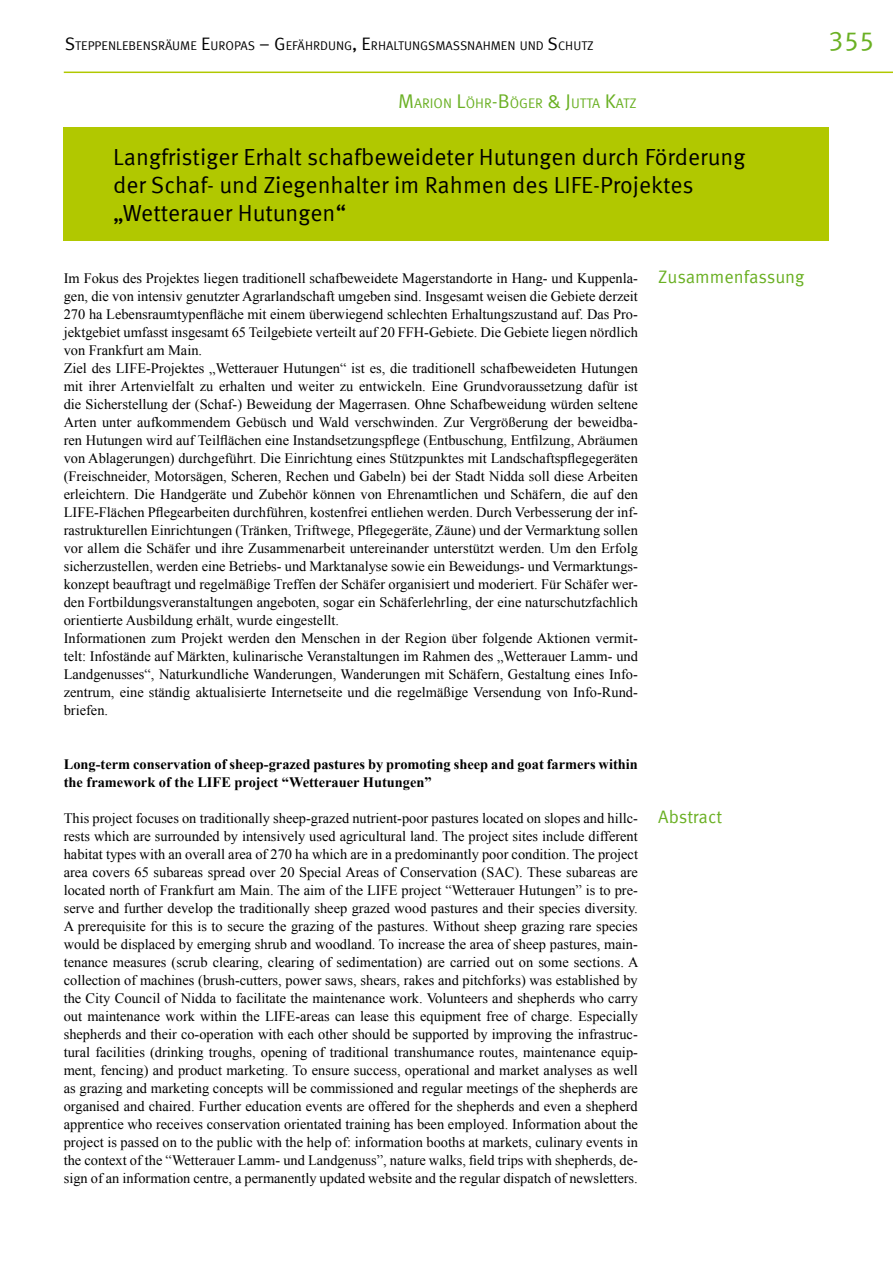
<style>
.page{position:relative;width:893px;height:1263px;background:#fff}
.page>*{position:absolute;margin:0;border:0;box-sizing:border-box;transform-origin:0 0}
.t1{font:27px "Meta Offc Pro Norm";color:#6ab023}
.t2{font:23.25px/27.9px "Meta Offc Pro Norm";color:#000}
.t3{font:18px "Meta Offc Pro Norm";letter-spacing:-.005em;color:#6ab023}
.t4{font:14.4px/18px "Times New Roman";color:#000}
.t5{font:700 14.4px/18px "Times New Roman";color:#000}
.t6{font:13.8px "Meta Offc Pro Norm";color:#6ab023}
.t7{font:12.6px "Meta Offc Pro Norm";color:#000}
.s1{font-size:18px}
.s2{font-size:19.8px}
</style>
<div class="page">
<hr style="left:64px;top:72px;width:829px;height:1px;background:#b1c800">
<div style="left:64px;top:128px;width:765px;height:113px;background:#b1c800"></div>
<p class="t7" style="left:65px;top:36px;width:530px"><span class="s1">S</span>TEPPENLEBENSRÄUME <span class="s1">E</span>UROPAS <span class="s1">– G</span>EFÄHRDUNG<span class="s1">, E</span>RHALTUNGSMASSNAHMEN UND <span class="s1">S</span>CHUTZ</p>
<h1 class="t1" style="left:828px;top:20px;width:48px">355</h1>
<p class="t6" style="left:398px;top:93px;width:240px"><span class="s2">M</span>ARION <span class="s2">L</span>ÖHR<span class="s2">-B</span>ÖGER <span class="s2">&amp; J</span>UTTA <span class="s2">K</span>ATZ</p>
<h2 class="t2" style="left:113px;top:142px;width:634px">Langfristiger Erhalt schafbeweideter Hutungen durch Förderung der Schaf- und Ziegenhalter im Rahmen des LIFE-Projektes „Wetterauer Hutungen“</h2>
<p class="t4" style="left:64px;top:269px;width:576px">Im Fokus des Projektes liegen traditionell schafbeweidete Magerstandorte in Hang- und Kuppenla&shy;gen, die von intensiv genutzter Agrarlandschaft umgeben sind. Insgesamt weisen die Gebiete derzeit 270 ha Lebensraumtypenfläche mit einem überwiegend schlechten Erhaltungszustand auf. Das Pro&shy;jektgebiet umfasst insgesamt 65 Teilgebiete verteilt auf 20 FFH-Gebiete. Die Gebiete liegen nördlich von Frankfurt am Main.<br>Ziel des LIFE-Projektes „Wetterauer Hutungen“ ist es, die traditionell schafbeweideten Hutungen mit ihrer Artenvielfalt zu erhalten und weiter zu entwickeln. Eine Grundvoraussetzung dafür ist die Sicherstellung der (Schaf-) Beweidung der Magerrasen. Ohne Schafbeweidung würden seltene Arten unter aufkommendem Gebüsch und Wald verschwinden. Zur Vergrößerung der beweidba&shy;ren Hutungen wird auf Teilflächen eine Instandsetzungspflege (Entbuschung, Entfilzung, Abräumen von Ablagerungen) durchgeführt. Die Einrichtung eines Stützpunktes mit Landschaftspflegegeräten (Freischneider, Motorsägen, Scheren, Rechen und Gabeln) bei der Stadt Nidda soll diese Arbeiten erleichtern. Die Handgeräte und Zubehör können von Ehrenamtlichen und Schäfern, die auf den LIFE-Flächen Pflegearbeiten durchführen, kostenfrei entliehen werden. Durch Verbesserung der inf&shy;rastrukturellen Einrichtungen (Tränken, Triftwege, Pflegegeräte, Zäune) und der Vermarktung sollen vor allem die Schäfer und ihre Zusammenarbeit untereinander unterstützt werden. Um den Erfolg sicherzustellen, werden eine Betriebs- und Marktanalyse sowie ein Beweidungs- und Vermarktungs&shy;konzept beauftragt und regelmäßige Treffen der Schäfer organisiert und moderiert. Für Schäfer wer&shy;den Fortbildungsveranstaltungen angeboten, sogar ein Schäferlehrling, der eine naturschutzfachlich orientierte Ausbildung erhält, wurde eingestellt.<br>Informationen zum Projekt werden den Menschen in der Region über folgende Aktionen vermit&shy;telt: Infostände auf Märkten, kulinarische Veranstaltungen im Rahmen des „Wetterauer Lamm- und Landgenusses“, Naturkundliche Wanderungen, Wanderungen mit Schäfern, Gestaltung eines Info&shy;zentrum, eine ständig aktualisierte Internetseite und die regelmäßige Versendung von Info-Rund&shy;briefen.</p>
<p class="t5" style="left:64px;top:755px;width:575px">Long-term conservation of sheep-grazed pastures by promoting sheep and goat farmers within the framework of the LIFE project “Wetterauer Hutungen”</p>
<p class="t4" style="left:64px;top:809px;width:576px;text-align:justify">This project focuses on traditionally sheep-grazed nutrient-poor pastures located on slopes and hillc&shy;rests which are surrounded by intensively used agricultural land. The project sites include different habitat types with an overall area of 270 ha which are in a predominantly poor condition. The project area covers 65 subareas spread over 20 Special Areas of Conservation (SAC). These subareas are located north of Frankfurt am Main. The aim of the LIFE project “Wetterauer Hutungen” is to pre&shy;serve and further develop the traditionally sheep grazed wood pastures and their species diversity.<br>A prerequisite for this is to secure the grazing of the pastures. Without sheep grazing rare species would be displaced by emerging shrub and woodland. To increase the area of sheep pastures, main&shy;tenance measures (scrub clearing, clearing of sedimentation) are carried out on some sections. A collection of machines (brush-cutters, power saws, shears, rakes and pitchforks) was established by the City Council of Nidda to facilitate the maintenance work. Volunteers and shepherds who carry out maintenance work within the LIFE-areas can lease this equipment free of charge. Especially shepherds and their co-operation with each other should be supported by improving the infrastruc&shy;tural facilities (drinking troughs, opening of traditional transhumance routes, maintenance equip&shy;ment, fencing) and product marketing. To ensure success, operational and market analyses as well as grazing and marketing concepts will be commissioned and regular meetings of the shepherds are organised and chaired. Further education events are offered for the shepherds and even a shepherd apprentice who receives conservation orientated training has been employed. Information about the project is passed on to the public with the help of: information booths at markets, culinary events in the context of the “Wetterauer Lamm- und Landgenuss”, nature walks, field trips with shepherds, de&shy;sign of an information centre, a permanently updated website and the regular dispatch of newsletters.</p>
<p class="t3" style="left:658px;top:263px;width:148px">Zusammenfassung</p>
<p class="t3" style="left:658px;top:803px;width:66px">Abstract</p>
</div>
